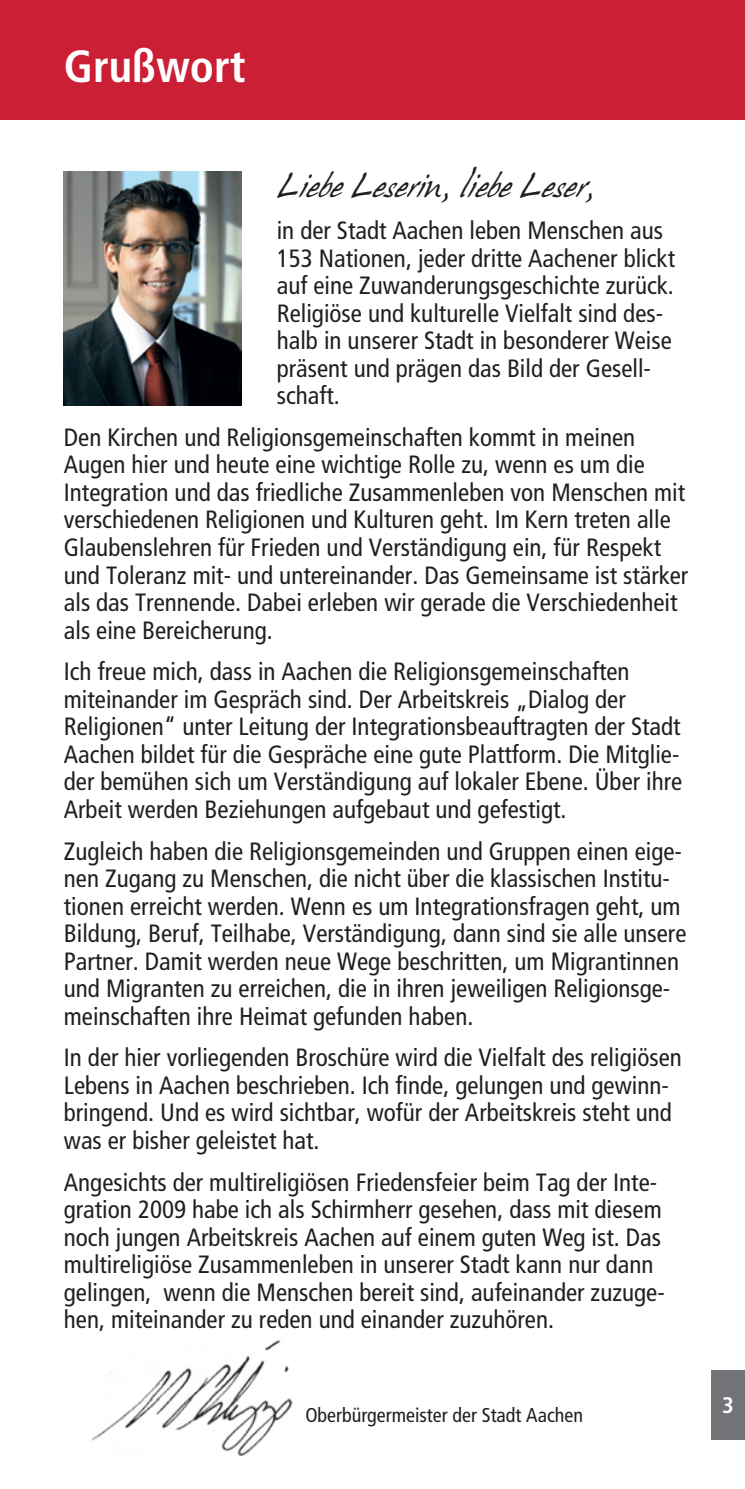
<style>
.page{position:relative;width:745px;height:1489px;background:#fff}
.page>*{position:absolute;margin:0;border:0;box-sizing:border-box;transform-origin:0 0}
.t1{font:700 condensed 45px "Frutiger";color:#fff}
.t2{font:30px "Hans Hand";color:#231f20}
.t3{font:condensed 25px/27.5px "Frutiger";color:#231f20}
.t4{font:700 condensed 22.5px "Frutiger";color:#fff}
.t5{font:condensed 20px "Frutiger";color:#231f20}
</style>
<div class="page">
<div style="left:0;top:0;width:744px;height:119px;background:#cb1f35"></div>
<img style="left:64px;top:171px;width:177px;height:235px">
<img style="left:92px;top:1340px;width:201px;height:115px">
<div style="left:710px;top:1369px;width:34px;height:70px;background:#727477"></div>
<h1 class="t1" style="left:64px;top:39px;width:183px">Grußwort</h1>
<p class="t2" style="left:276px;top:169px;width:320px">Liebe Leserin, liebe Leser,</p>
<p class="t3" style="left:276px;top:217px;width:399px">in der Stadt Aachen leben Menschen aus 153 Nationen, jeder dritte Aachener blickt auf eine Zuwanderungsgeschichte zurück.<br>Religiöse und kulturelle Vielfalt sind des&shy;halb in unserer Stadt in besonderer Weise präsent und prägen das Bild der Gesell&shy;schaft.</p>
<p class="t3" style="left:64px;top:423px;width:625px">Den Kirchen und Religionsgemeinschaften kommt in meinen Augen hier und heute eine wichtige Rolle zu, wenn es um die Integration und das friedliche Zusammenleben von Menschen mit verschiedenen Religionen und Kulturen geht. Im Kern treten alle Glaubenslehren für Frieden und Verständigung ein, für Respekt und Toleranz mit- und untereinander. Das Gemeinsame ist stärker als das Trennende. Dabei erleben wir gerade die Verschiedenheit als eine Bereicherung.</p>
<p class="t3" style="left:64px;top:658px;width:619px">Ich freue mich, dass in Aachen die Religionsgemeinschaften miteinander im Gespräch sind. Der Arbeitskreis „Dialog der Religionen“ unter Leitung der Integrationsbeauftragten der Stadt Aachen bildet für die Gespräche eine gute Plattform. Die Mitglie&shy;der bemühen sich um Verständigung auf lokaler Ebene. Über ihre Arbeit werden Beziehungen aufgebaut und gefestigt.</p>
<p class="t3" style="left:64px;top:837px;width:623px">Zugleich haben die Religionsgemeinden und Gruppen einen eige&shy;nen Zugang zu Menschen, die nicht über die klassischen Institu&shy;tionen erreicht werden. Wenn es um Integrationsfragen geht, um Bildung, Beruf, Teilhabe, Verständigung, dann sind sie alle unsere Partner. Damit werden neue Wege beschritten, um Migrantinnen und Migranten zu erreichen, die in ihren jeweiligen Religionsge&shy;meinschaften ihre Heimat gefunden haben.</p>
<p class="t3" style="left:64px;top:1043px;width:619px">In der hier vorliegenden Broschüre wird die Vielfalt des religiösen Lebens in Aachen beschrieben. Ich finde, gelungen und gewinn&shy;bringend. Und es wird sichtbar, wofür der Arbeitskreis steht und was er bisher geleistet hat.</p>
<p class="t3" style="left:64px;top:1168px;width:602px">Angesichts der multireligiösen Friedensfeier beim Tag der Inte&shy;gration 2009 habe ich als Schirmherr gesehen, dass mit diesem noch jungen Arbeitskreis Aachen auf einem guten Weg ist. Das multireligiöse Zusammenleben in unserer Stadt kann nur dann gelingen, wenn die Menschen bereit sind, aufeinander zuzuge&shy;hen, miteinander zu reden und einander zuzuhören.</p>
<p class="t5" style="left:305px;top:1402px;width:279px">Oberbürgermeister der Stadt Aachen</p>
<p class="t4" style="left:721px;top:1391px;width:13px">3</p>
</div>
